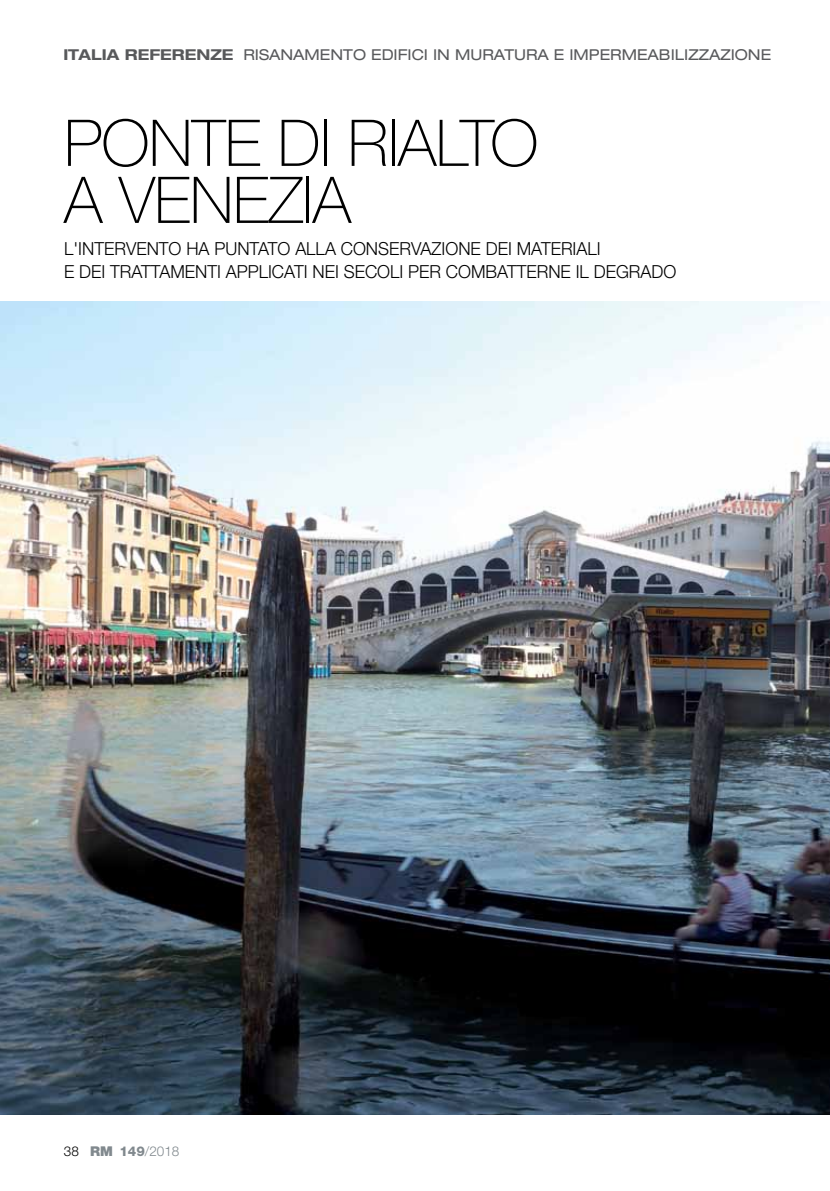
<style>
.page{position:relative;width:830px;height:1191px;background:#fff}
.page>*{position:absolute;margin:0;border:0;box-sizing:border-box;transform-origin:0 0}
.t1{font:100 64.5px/57px "Helvetica Neue LTW1 G";letter-spacing:-.01em;color:#000}
.t2{font:300 18px/22.5px "Helvetica Neue LT Std";color:#000}
.t3{font:expanded 15px "Helvetica Neue LT Std";color:#58595b}
.t4{font:300 13.5px "Helvetica Neue LT Std";color:#81898e}
.s1{font-weight:700}
.s2{color:#000}
.s3{font-weight:900}
.s4{font-weight:800}
</style>
<div class="page">
<img style="left:0;top:301px;width:829px;height:813px">
<p class="t3" style="left:63px;top:45px;width:709px"><span class="s1">ITALIA REFERENZE</span> RISANAMENTO EDIFICI IN MURATURA E IMPERMEABILIZZAZIONE</p>
<h1 class="t1" style="left:64px;top:115px;width:475px">PONTE DI RIALTO<br>A VENEZIA</h1>
<p class="t2" style="left:64px;top:237px;width:613px">L'INTERVENTO HA PUNTATO ALLA CONSERVAZIONE DEI MATERIALI<br>E DEI TRATTAMENTI APPLICATI NEI SECOLI PER COMBATTERNE IL DEGRADO</p>
<p class="t4" style="left:64px;top:1142px;width:117px"><span class="s2">38</span> <span class="s3">RM</span> <span class="s4">149</span>/2018</p>
</div>
